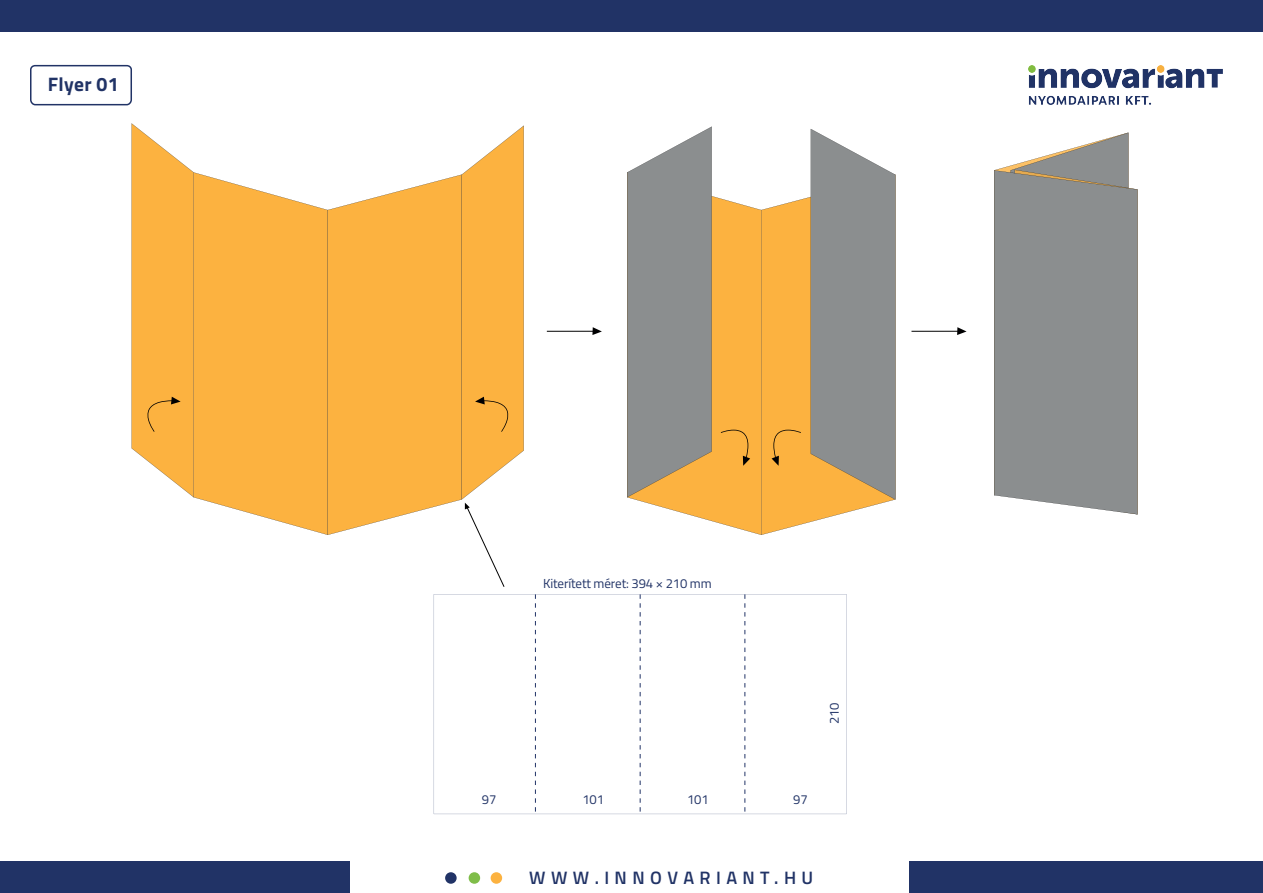
<style>
.page{position:relative;width:1263px;height:893px;background:#fff}
.page>*{position:absolute;margin:0;border:0;box-sizing:border-box;transform-origin:0 0}
.t1{font:700 19.5px "Titillium Web";letter-spacing:.015em;color:#213366}
.t2{font:600 18px "Titillium Web";letter-spacing:.3em;color:#213366}
.t3{font:13.05px "Titillium Web";letter-spacing:-.01em;color:#213366}
</style>
<div class="page">
<div style="left:0;top:861px;width:350px;height:32px;background:#213366"></div>
<div style="left:909px;top:861px;width:354px;height:32px;background:#213366"></div>
<div style="left:0;top:0;width:1263px;height:32px;background:#213366"></div>
<div style="left:491px;top:872px;width:11px;height:12px;background:#fcb240;border-radius:50%"></div>
<div style="left:469px;top:872px;width:11px;height:12px;background:#7fbd49;border-radius:50%"></div>
<div style="left:445px;top:872px;width:12px;height:12px;background:#213366;border-radius:50%"></div>
<svg style="left:434px;top:594px;width:412px;height:220px"></svg>
<svg style="left:535px;top:594px;width:1px;height:220px"></svg>
<svg style="left:640px;top:594px;width:1px;height:220px"></svg>
<svg style="left:745px;top:594px;width:1px;height:220px"></svg>
<svg style="left:194px;top:172px;width:134px;height:363px;background:#fcb953"></svg>
<svg style="left:328px;top:175px;width:134px;height:360px;background:#fbb952"></svg>
<svg style="left:132px;top:123px;width:62px;height:374px;background:#faba58"></svg>
<svg style="left:462px;top:126px;width:62px;height:461px"></svg>
<svg style="left:627px;top:196px;width:134px;height:339px;background:#fbbd5c"></svg>
<svg style="left:761px;top:175px;width:132px;height:360px;fill:#fcb240"></svg>
<svg style="left:811px;top:129px;width:84px;height:371px;background:#99968f"></svg>
<svg style="left:627px;top:127px;width:85px;height:370px;background:#989690"></svg>
<svg style="left:721px;top:430px;width:29px;height:36px"></svg>
<svg style="left:771px;top:430px;width:30px;height:36px"></svg>
<svg style="left:592px;top:327px;width:10px;height:8px"></svg>
<hr style="left:547px;top:331px;width:46px;height:1px;background:#000001">
<svg style="left:957px;top:327px;width:9px;height:8px"></svg>
<hr style="left:911px;top:331px;width:47px;height:1px;background:#000001">
<svg style="left:1010px;top:133px;width:119px;height:37px"></svg>
<div style="left:994px;top:170px;width:143px;height:344px;background:#8b8e8f"></div>
<div style="left:30px;top:65px;width:102px;height:40px;border:2px solid #213366;border-radius:5px"></div>
<img style="left:1029px;top:66px;width:193px;height:39px">
<h1 class="t1" style="left:48px;top:69px;width:72px">Flyer 01</h1>
<p class="t3" style="left:543px;top:573px;width:170px">Kiterített méret: 394 × 210 mm</p>
<p class="t3" style="left:825px;top:724px;width:23px;rotate:-90deg">210</p>
<p class="t3" style="left:482px;top:790px;width:16px">97</p>
<p class="t3" style="left:582px;top:790px;width:23px">101</p>
<p class="t3" style="left:687px;top:790px;width:23px">101</p>
<p class="t3" style="left:793px;top:790px;width:16px">97</p>
<h2 class="t2" style="left:529px;top:864px;width:285px">WWW.INNOVARIANT.HU</h2>
</div>
